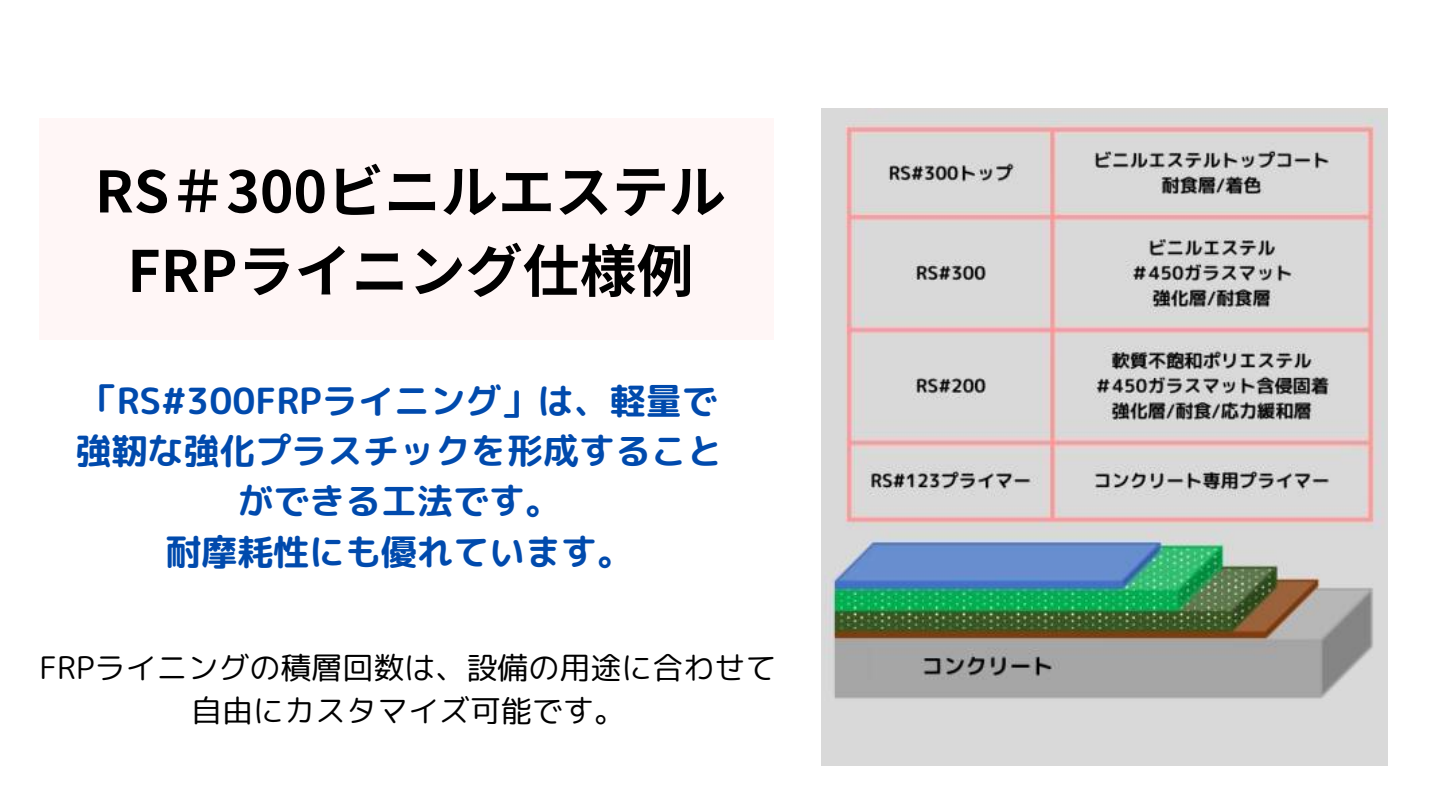
<style>
.page{position:relative;width:1440px;height:810px;background:#fff}
.page>*{position:absolute;margin:0;border:0;box-sizing:border-box;transform-origin:0 0}
.t1{font:700 57px/79.5px "Noto Sans JP";color:#000;text-align:center}
.t2{font:36px/50.2px "rounded mplus 1 p bold";color:#004aad;text-align:center}
.t3{font:31px/42.8px "rounded mplus 1 p regular";color:#000;text-align:center}
</style>
<div class="page">
<img style="left:822px;top:108px;width:565px;height:657px">
<div style="left:39px;top:118px;width:735px;height:222px;background:#fff6f6"></div>
<h2 class="t1" style="left:95px;top:149px;width:633px">RS＃300ビニルエステル<br>FRPライニング仕様例</h2>
<p class="t2" style="left:75px;top:375px;width:649px">「RS#300FRPライニング」は、軽量で強靭な強化プラスチックを形成することができる工法です。<br>耐摩耗性にも優れています。</p>
<p class="t3" style="left:40px;top:646px;width:738px">FRPライニングの積層回数は、設備の用途に合わせて自由にカスタマイズ可能です。</p>
</div>
